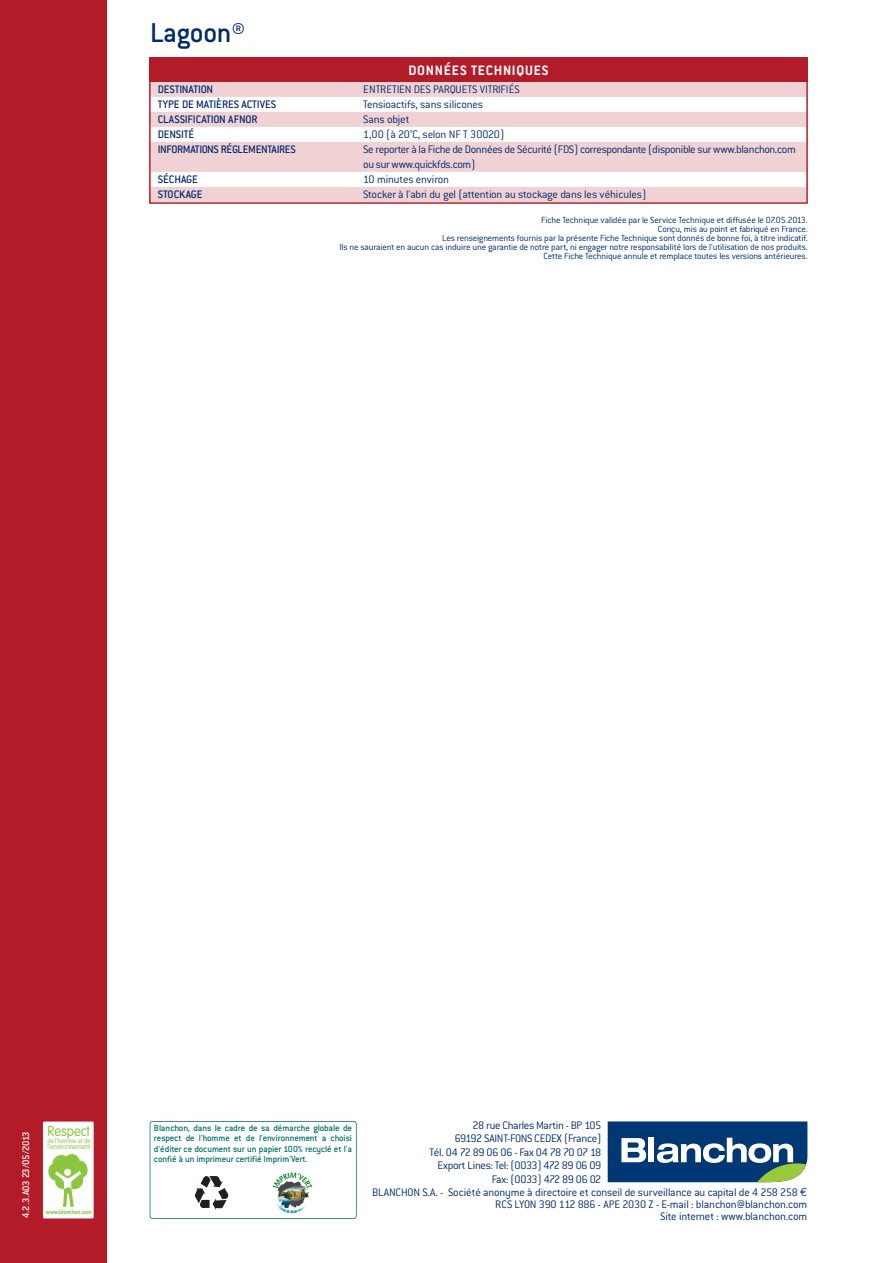
<style>
.page{position:relative;width:893px;height:1263px;background:#fff}
.page>*{position:absolute;margin:0;border:0;box-sizing:border-box;transform-origin:0 0}
.t1{font:500 30px "Conduit ITC";letter-spacing:-.015em;color:#002a6c}
.t2{font:700 15px "Conduit ITC";letter-spacing:.05em;color:#fff}
.t3{font:300 14.25px "VAG Rounded";color:#8cc63f;scale:.91 1}
.t4{font:300 12px/15px "Conduit ITC";letter-spacing:-.02em;color:#002a6c}
.t5{font:500 12px "Conduit ITC";letter-spacing:-.015em;color:#002a6c}
.t6{font:300 12px "Conduit ITC";color:#002a6c}
.t7{font:300 12px "Conduit ITC";letter-spacing:-.05em;color:#002a6c}
.t8{font:500 10.5px "Conduit ITC";letter-spacing:-.03em;color:#fff}
.t9{font:300 9.75px/9px "Conduit ITC";letter-spacing:-.015em;color:#002a6c;text-align:right}
.t10{font:500 9.75px/10.5px "Conduit ITC";letter-spacing:-.005em;color:#006f64;text-align:justify}
.t11{font:300 7.05px "VAG Rounded";color:#8cc63f;scale:.91 1}
.t12{font:300 6.45px "VAG Rounded";color:#8cc63f;scale:.91 1}
.t13{font:700 5.7px "VAG Rounded";color:#8cc63f;scale:.91 1}
.s1{font-family:"Euro Mono";font-weight:400}
</style>
<div class="page">
<div style="left:0;top:0;width:106px;height:1263px;background:#b21b27"></div>
<div style="left:151px;top:82px;width:655px;height:15px;background:#f0d1d4"></div>
<div style="left:151px;top:112px;width:655px;height:15px;background:#f0d1d4"></div>
<div style="left:151px;top:142px;width:655px;height:15px;background:#f0d1d4"></div>
<div style="left:151px;top:157px;width:655px;height:15px;background:#f0d1d4"></div>
<div style="left:151px;top:187px;width:655px;height:15px;background:#f0d1d4"></div>
<div style="left:149px;top:79px;width:659px;height:125px;border:2px solid #b21b27"></div>
<div style="left:149px;top:57px;width:659px;height:25px;background:#b21b27"></div>
<div style="left:43px;top:1122px;width:51px;height:96px;background:#fff"></div>
<svg style="left:48px;top:1154px;width:40px;height:53px"></svg>
<svg style="left:608px;top:1121px;width:199px;height:61px"></svg>
<div style="left:150px;top:1121px;width:207px;height:98px;border:2px solid #006f64;border-radius:3px"></div>
<svg style="left:194px;top:1176px;width:35px;height:34px"></svg>
<img style="left:272px;top:1172px;width:41px;height:42px">
<h1 class="t1" style="left:150px;top:22px;width:96px">Lagoon®</h1>
<p class="t5" style="left:158px;top:85px;width:57px">DESTINATION</p>
<p class="t6" style="left:363px;top:85px;width:158px">ENTRETIEN DES PARQUETS VITRIFIÉS</p>
<p class="t5" style="left:158px;top:100px;width:120px">TYPE DE MATIÈRES ACTIVES</p>
<p class="t4" style="left:363px;top:98px;width:121px">Tensioactifs, sans silicones</p>
<p class="t5" style="left:158px;top:115px;width:101px">CLASSIFICATION AFNOR</p>
<p class="t4" style="left:363px;top:113px;width:48px">Sans objet</p>
<p class="t5" style="left:158px;top:130px;width:38px">DENSITÉ</p>
<p class="t4" style="left:363px;top:128px;width:143px">1,00 (à 20°C, selon NF T 30020)</p>
<p class="t5" style="left:158px;top:145px;width:139px">INFORMATIONS RÉGLEMENTAIRES</p>
<p class="t4" style="left:363px;top:143px;width:434px">Se reporter à la Fiche de Données de Sécurité (FDS) correspondante (disponible sur www.blanchon.com ou sur www.quickfds.com)</p>
<p class="t5" style="left:158px;top:175px;width:42px">SÉCHAGE</p>
<p class="t4" style="left:363px;top:173px;width:87px">10 minutes environ</p>
<p class="t5" style="left:158px;top:190px;width:46px">STOCKAGE</p>
<p class="t4" style="left:363px;top:188px;width:284px">Stocker à l'abri du gel (attention au stockage dans les véhicules)</p>
<p class="t2" style="left:408px;top:65px;width:142px">DONNÉES TECHNIQUES</p>
<p class="t9" style="left:339px;top:216px;width:470px">Fiche Technique validée par le Service Technique et diffusée le 07.05.2013.<br>Conçu, mis au point et fabriqué en France.<br>Les renseignements fournis par la présente Fiche Technique sont donnés de bonne foi, à titre indicatif.<br>Ils ne sauraient en aucun cas induire une garantie de notre part, ni engager notre responsabilité lors de l'utilisation de nos produits.<br>Cette Fiche Technique annule et remplace toutes les versions antérieures.</p>
<p class="t8" style="left:22px;top:1218px;width:88px;rotate:-90deg">4.2.3.A03 23/05/2013</p>
<p class="t3" style="left:48px;top:1125px;width:48px">Respect</p>
<p class="t12" style="left:48px;top:1138px;width:49px">de l'homme et de</p>
<p class="t11" style="left:48px;top:1144px;width:48px">l'environnement</p>
<p class="t13" style="left:46px;top:1210px;width:51px">www.blanchon.com</p>
<p class="t10" style="left:154px;top:1123px;width:200px">Blanchon, dans le cadre de sa démarche globale de respect de l'homme et de l'environnement a choisi d'éditer ce document sur un papier 100% recyclé et l'a confié à un imprimeur certifié Imprim'Vert.</p>
<p class="t4" style="left:472px;top:1119px;width:130px">28 rue Charles Martin - BP 105</p>
<p class="t4" style="left:455px;top:1132px;width:148px">69192 SAINT-FONS CEDEX (France)</p>
<p class="t4" style="left:429px;top:1146px;width:174px">Tél. 04 72 89 06 06 - Fax 04 78 70 07 18</p>
<p class="t4" style="left:437px;top:1159px;width:165px">Export Lines: Tel: (0033) 472 89 06 09</p>
<p class="t7" style="left:492px;top:1175px;width:111px">Fax: (0033) 472 89 06 02</p>
<p class="t4" style="left:372px;top:1186px;width:437px">BLANCHON S.A. - Société anonyme à directoire et conseil de surveillance au capital de 4 258 258 <span class="s1">€</span></p>
<p class="t4" style="left:495px;top:1198px;width:314px">RCS LYON 390 112 886 - APE 2030 Z - E-mail : blanchon@blanchon.com</p>
<p class="t4" style="left:660px;top:1210px;width:149px">Site internet : www.blanchon.com</p>
</div>
